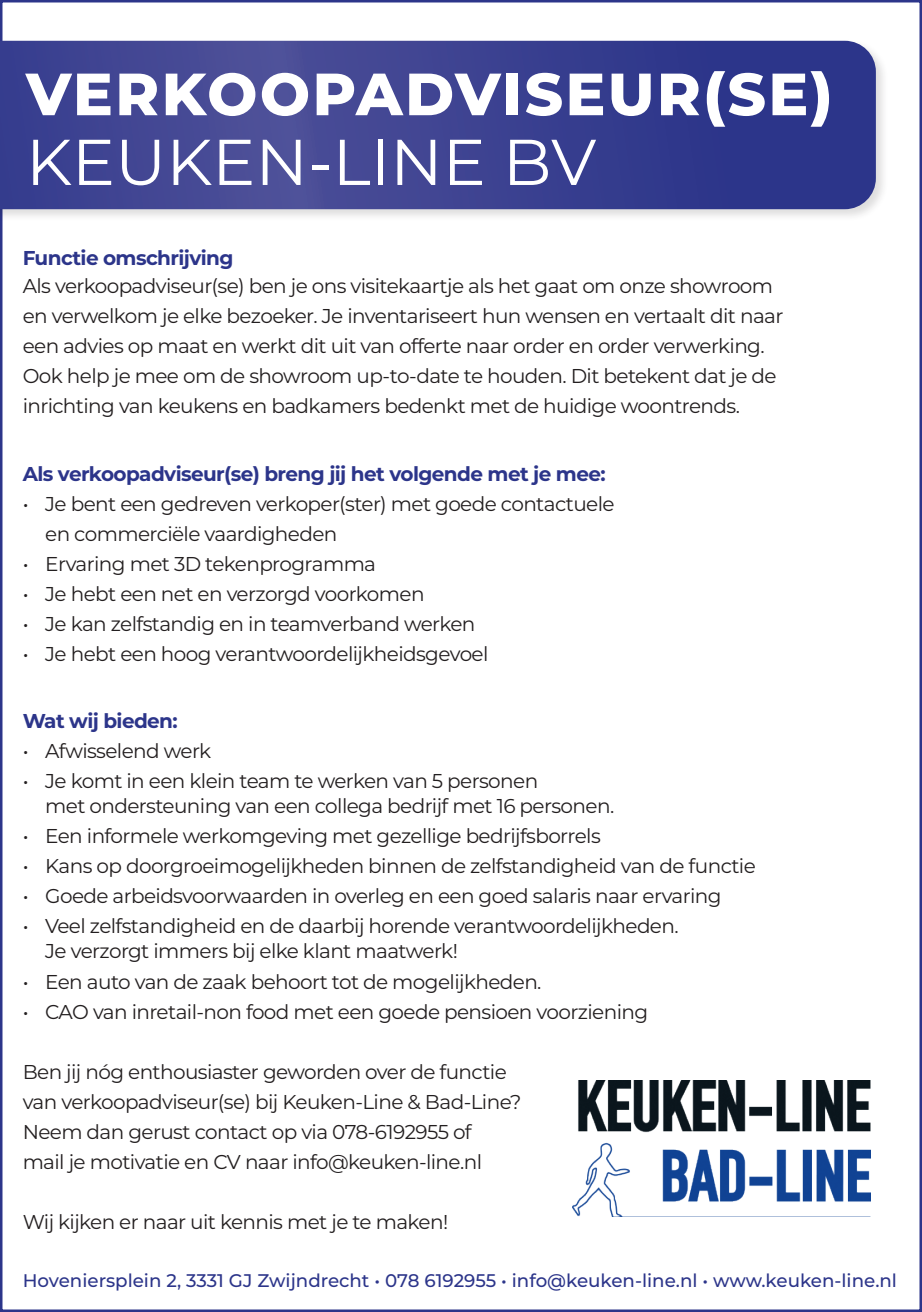
<style>
.page{position:relative;width:922px;height:1312px;background:#fff}
.page>*{position:absolute;margin:0;border:0;box-sizing:border-box;transform-origin:0 0}
.t1{font:64.5px "Montserrat";color:#fff}
.t2{font:800 59.5px "Montserrat";letter-spacing:.04em;color:#fff}
.t3{font:20px/30px "Montserrat";letter-spacing:-.03em;color:#231f20}
.t4{font:700 20px "Montserrat";letter-spacing:-.03em;color:#2c358a}
.t5{font:500 18.25px "Montserrat";color:#2c358a}
</style>
<div class="page">
<div style="left:0;top:39px;width:888px;height:183px;background:#231f20;opacity:.15"></div>
<svg style="left:0;top:41px;width:875px;height:168px;background:#3b4190"></svg>
<img style="left:572px;top:1080px;width:298px;height:136px">
<h2 class="t2" style="left:26px;top:50px;width:808px">VERKOOPADVISEUR(SE)</h2>
<h1 class="t1" style="left:26px;top:118px;width:571px">KEUKEN-LINE BV</h1>
<p class="t4" style="left:23px;top:244px;width:212px">Functie omschrijving</p>
<p class="t3" style="left:23px;top:270px;width:762px">Als verkoopadviseur(se) ben je ons visitekaartje als het gaat om onze showroom en verwelkom je elke bezoeker. Je inventariseert hun wensen en vertaalt dit naar een advies op maat en werkt dit uit van offerte naar order en order verwerking.<br>Ook help je mee om de showroom up-to-date te houden. Dit betekent dat je de inrichting van keukens en badkamers bedenkt met de huidige woontrends.</p>
<p class="t4" style="left:23px;top:459px;width:584px">Als verkoopadviseur(se) breng jij het volgende met je mee:</p>
<p class="t3" style="left:45px;top:487px;width:570px;text-indent:-22px">• Je bent een gedreven verkoper(ster) met goede contactuele en commerciële vaardigheden</p>
<p class="t3" style="left:23px;top:547px;width:355px">• Ervaring met 3D tekenprogramma</p>
<p class="t3" style="left:23px;top:577px;width:403px">• Je hebt een net en verzorgd voorkomen</p>
<p class="t3" style="left:23px;top:607px;width:454px">• Je kan zelfstandig en in teamverband werken</p>
<p class="t3" style="left:23px;top:637px;width:467px">• Je hebt een hoog verantwoordelijkheidsgevoel</p>
<p class="t4" style="left:23px;top:706px;width:156px">Wat wij bieden:</p>
<p class="t3" style="left:23px;top:735px;width:190px">• Afwisselend werk</p>
<p class="t3" style="left:45px;top:767px;width:570px;line-height:25px;text-indent:-22px">• Je komt in een klein team te werken van 5 personen<br>met ondersteuning van een collega bedrijf met 16 personen.</p>
<p class="t3" style="left:23px;top:820px;width:579px">• Een informele werkomgeving met gezellige bedrijfsborrels</p>
<p class="t3" style="left:23px;top:850px;width:734px">• Kans op doorgroeimogelijkheden binnen de zelfstandigheid van de functie</p>
<p class="t3" style="left:23px;top:880px;width:700px">• Goede arbeidsvoorwaarden in overleg en een goed salaris naar ervaring</p>
<p class="t3" style="left:45px;top:912px;width:634px;line-height:25px;text-indent:-22px">• Veel zelfstandigheid en de daarbij horende verantwoordelijkheden.<br>Je verzorgt immers bij elke klant maatwerk!</p>
<p class="t3" style="left:23px;top:965px;width:520px">• Een auto van de zaak behoort tot de mogelijkheden.</p>
<p class="t3" style="left:23px;top:995px;width:626px">• CAO van inretail-non food met een goede pensioen voorziening</p>
<p class="t3" style="left:23px;top:1055px;width:500px">Ben jij nóg enthousiaster geworden over de functie van verkoopadviseur(se) bij Keuken-Line &amp; Bad-Line?<br>Neem dan gerust contact op via 078-6192955 of<br>mail je motivatie en CV naar info@keuken-line.nl</p>
<p class="t3" style="left:23px;top:1205px;width:427px">Wij kijken er naar uit kennis met je te maken!</p>
<p class="t5" style="left:23px;top:1267px;width:875px">Hoveniersplein 2, 3331 GJ Zwijndrecht • 078 6192955 • info@keuken-line.nl • www.keuken-line.nl</p>
</div>
